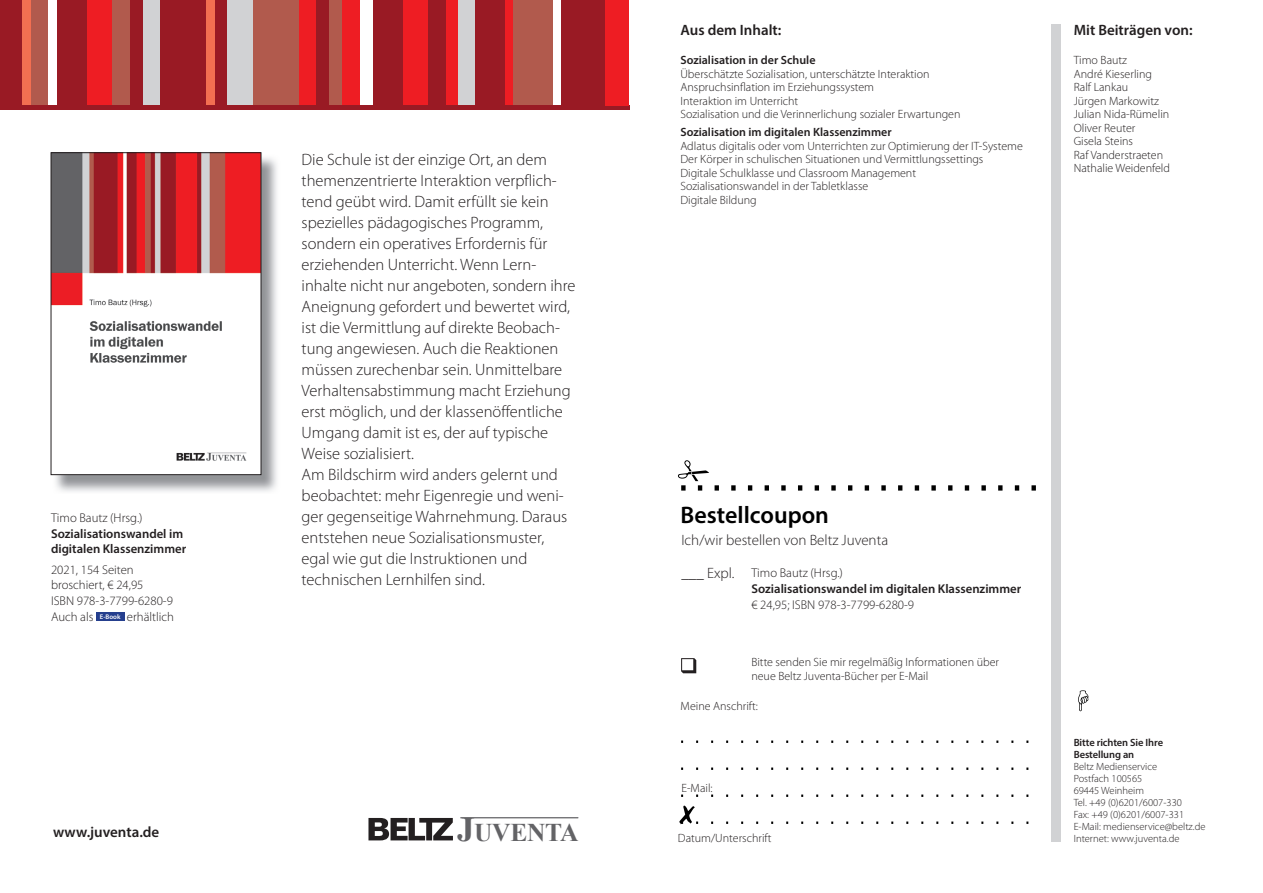
<style>
.page{position:relative;width:1263px;height:893px;background:#fff}
.page>*{position:absolute;margin:0;border:0;box-sizing:border-box;transform-origin:0 0}
.t1{font:700 25.5px "Times New Roman";letter-spacing:-.01em;color:#636366}
.t2{font:600 24px "Myriad Pro";color:#000}
.t3{font:300 16.5px/21px "Myriad Pro";color:#231f20}
.t4{font:600 15px "Myriad Pro";color:#231f20}
.t5{font:300 15px "Myriad Pro";color:#231f20}
.t6{font:300 12.75px/15.8px "Myriad Pro";color:#231f20}
.t7{font:600 12.75px/15.8px "Myriad Pro";color:#231f20}
.t8{font:300 12px/13.5px "Myriad Pro";color:#231f20}
.t9{font:600 12px "Myriad Pro";color:#231f20}
.t10{font:300 10.5px/12px "Myriad Pro";color:#231f20}
.t11{font:600 10.5px/12px "Myriad Pro";letter-spacing:-.01em;color:#231f20}
.s1{font-weight:600;font-size:6.75px;color:#fff}
.s2{font-size:34.5px}
</style>
<div class="page">
<div style="left:1051px;top:24px;width:9px;height:818px;background:#d1d2d4"></div>
<svg style="left:1078px;top:690px;width:10px;height:21px"></svg>
<hr style="left:460px;top:817px;width:118px;height:1px;background:#636366">
<svg style="left:368px;top:818px;width:85px;height:22px"></svg>
<svg style="left:679px;top:806px;width:19px;height:18px"></svg>
<svg style="left:678px;top:460px;width:41px;height:31px"></svg>
<svg style="left:731px;top:485px;width:5px;height:6px"></svg>
<svg style="left:748px;top:485px;width:4px;height:6px"></svg>
<svg style="left:765px;top:485px;width:4px;height:6px"></svg>
<svg style="left:781px;top:485px;width:5px;height:6px"></svg>
<svg style="left:798px;top:485px;width:4px;height:6px"></svg>
<svg style="left:815px;top:485px;width:4px;height:6px"></svg>
<svg style="left:831px;top:485px;width:5px;height:6px"></svg>
<svg style="left:848px;top:485px;width:4px;height:6px"></svg>
<svg style="left:865px;top:485px;width:4px;height:6px"></svg>
<svg style="left:881px;top:485px;width:5px;height:6px"></svg>
<svg style="left:898px;top:485px;width:4px;height:6px"></svg>
<svg style="left:915px;top:485px;width:4px;height:6px"></svg>
<svg style="left:931px;top:485px;width:5px;height:6px"></svg>
<svg style="left:948px;top:485px;width:4px;height:6px"></svg>
<svg style="left:965px;top:485px;width:4px;height:6px"></svg>
<svg style="left:981px;top:485px;width:5px;height:6px"></svg>
<svg style="left:998px;top:485px;width:4px;height:6px"></svg>
<svg style="left:1015px;top:485px;width:4px;height:6px"></svg>
<svg style="left:1031px;top:485px;width:5px;height:6px"></svg>
<svg style="left:681px;top:658px;width:15px;height:15px"></svg>
<div style="left:96px;top:612px;width:28px;height:9px;background:#253f8e"></div>
<img style="left:53px;top:155px;width:224px;height:337px">
<img style="left:53px;top:154px;width:206px;height:319px">
<div style="left:51px;top:152px;width:210px;height:323px;border:1px solid #231f20"></div>
<div style="left:253px;top:0;width:47px;height:105px;background:#b15a4d"></div>
<div style="left:227px;top:0;width:26px;height:105px;background:#d1d2d4"></div>
<div style="left:215px;top:0;width:12px;height:105px;background:#991a24"></div>
<div style="left:206px;top:0;width:9px;height:105px;background:#f36f51"></div>
<div style="left:159px;top:0;width:47px;height:105px;background:#991a24"></div>
<div style="left:142px;top:0;width:17px;height:105px;background:#d1d2d4"></div>
<div style="left:130px;top:0;width:13px;height:105px;background:#991a24"></div>
<div style="left:87px;top:0;width:26px;height:105px;background:#ee1d23"></div>
<div style="left:31px;top:0;width:17px;height:105px;background:#b15a4d"></div>
<div style="left:57px;top:0;width:30px;height:105px;background:#991a24"></div>
<div style="left:475px;top:0;width:31px;height:105px;background:#991a24"></div>
<div style="left:19px;top:0;width:12px;height:105px;background:#f36f51"></div>
<div style="left:113px;top:0;width:17px;height:105px;background:#b15a4d"></div>
<div style="left:300px;top:0;width:17px;height:105px;background:#ee1d23"></div>
<div style="left:316px;top:0;width:13px;height:105px;background:#991a24"></div>
<div style="left:458px;top:0;width:17px;height:105px;background:#d1d2d4"></div>
<div style="left:445px;top:0;width:13px;height:105px;background:#ee1d23"></div>
<div style="left:402px;top:0;width:26px;height:105px;background:#ee1d23"></div>
<div style="left:342px;top:0;width:17px;height:105px;background:#ee1d23"></div>
<div style="left:373px;top:0;width:29px;height:105px;background:#991a24"></div>
<div style="left:329px;top:0;width:13px;height:105px;background:#b15a4d"></div>
<div style="left:428px;top:0;width:17px;height:105px;background:#991a24"></div>
<div style="left:505px;top:0;width:9px;height:106px;background:#ee1d23"></div>
<div style="left:513px;top:0;width:40px;height:105px;background:#b15a4d"></div>
<div style="left:0;top:0;width:21px;height:106px;background:#991a24"></div>
<div style="left:561px;top:0;width:44px;height:106px;background:#991a24"></div>
<hr style="left:0;top:105px;width:629px;height:4px;background:#991a24">
<div style="left:605px;top:0;width:24px;height:105px;background:#ee1d23"></div>
<p class="t6" style="left:51px;top:510px;width:93px">Timo Bautz (Hrsg.)</p>
<p class="t7" style="left:51px;top:525px;width:137px">Sozialisationswandel im digitalen Klassenzimmer</p>
<p class="t6" style="left:51px;top:562px;width:125px">2021, 154 Seiten broschiert, € 24,95<br>ISBN 978-3-7799-6280-9<br>Auch als <span class="s1">E-Book</span> erhältlich</p>
<p class="t3" style="left:302px;top:149px;width:275px">Die Schule ist der einzige Ort, an dem themenzentrierte Interaktion verpflich&shy;tend geübt wird. Damit erfüllt sie kein spezielles pädagogisches Programm, sondern ein operatives Erfordernis für erziehenden Unterricht. Wenn Lern&shy;inhalte nicht nur angeboten, sondern ihre Aneignung gefordert und bewertet wird, ist die Vermittlung auf direkte Beobach&shy;tung angewiesen. Auch die Reaktionen müssen zurechenbar sein. Unmittelbare Verhaltensabstimmung macht Erziehung erst möglich, und der klassenöffentliche Umgang damit ist es, der auf typische Weise sozialisiert.<br>Am Bildschirm wird anders gelernt und beobachtet: mehr Eigenregie und weni&shy;ger gegenseitige Wahrnehmung. Daraus entstehen neue Sozialisationsmuster, egal wie gut die Instruktionen und technischen Lernhilfen sind.</p>
<p class="t4" style="left:53px;top:822px;width:108px">www.juventa.de</p>
<h1 class="t1" style="left:457px;top:814px;width:123px"><span class="s2">J</span>UVENTA</h1>
<p class="t4" style="left:681px;top:21px;width:102px">Aus dem Inhalt:</p>
<p class="t9" style="left:680px;top:53px;width:137px">Sozialisation in der Schule</p>
<p class="t8" style="left:680px;top:67px;width:282px">Überschätzte Sozialisation, unterschätzte Interaktion Anspruchsinflation im Erziehungssystem<br>Interaktion im Unterricht<br>Sozialisation und die Verinnerlichung sozialer Erwartungen</p>
<p class="t9" style="left:680px;top:124px;width:213px">Sozialisation im digitalen Klassenzimmer</p>
<p class="t8" style="left:680px;top:139px;width:344px">Adlatus digitalis oder vom Unterrichten zur Optimierung der IT-Systeme Der Körper in schulischen Situationen und Vermittlungssettings Digitale Schulklasse und Classroom Management<br>Sozialisationswandel in der Tabletklasse<br>Digitale Bildung</p>
<p class="t4" style="left:1074px;top:21px;width:120px">Mit Beiträgen von:</p>
<p class="t8" style="left:1074px;top:54px;width:98px">Timo Bautz<br>André Kieserling<br>Ralf Lankau<br>Jürgen Markowitz<br>Julian Nida-Rümelin<br>Oliver Reuter<br>Gisela Steins<br>Raf Vanderstraeten<br>Nathalie Weidenfeld</p>
<h2 class="t2" style="left:681px;top:499px;width:150px">Bestellcoupon</h2>
<p class="t5" style="left:681px;top:531px;width:208px">Ich/wir bestellen von Beltz Juventa</p>
<p class="t5" style="left:681px;top:564px;width:54px">___ Expl.</p>
<p class="t6" style="left:751px;top:565px;width:93px">Timo Bautz (Hrsg.)</p>
<p class="t7" style="left:751px;top:580px;width:271px">Sozialisationswandel im digitalen Klassenzimmer</p>
<p class="t6" style="left:751px;top:597px;width:164px">€ 24,95; ISBN 978-3-7799-6280-9</p>
<p class="t8" style="left:751px;top:656px;width:249px">Bitte senden Sie mir regelmäßig Informationen über neue Beltz Juventa-Bücher per E-Mail</p>
<p class="t8" style="left:681px;top:700px;width:79px">Meine Anschrift:</p>
<p class="t11" style="left:1074px;top:736px;width:91px">Bitte richten Sie Ihre<br>Bestellung an</p>
<p class="t10" style="left:1074px;top:761px;width:133px">Beltz Medienservice<br>Postfach 100565<br>69445 Weinheim<br>Tel. +49 (0)6201/6007-330<br>Fax: +49 (0)6201/6007-331<br>E-Mail: medienservice@beltz.de</p>
<p class="t8" style="left:681px;top:782px;width:33px">E-Mail:</p>
<p class="t8" style="left:678px;top:831px;width:95px">Datum/Unterschrift</p>
<p class="t10" style="left:1074px;top:833px;width:107px">Internet: www.juventa.de</p>
</div>
